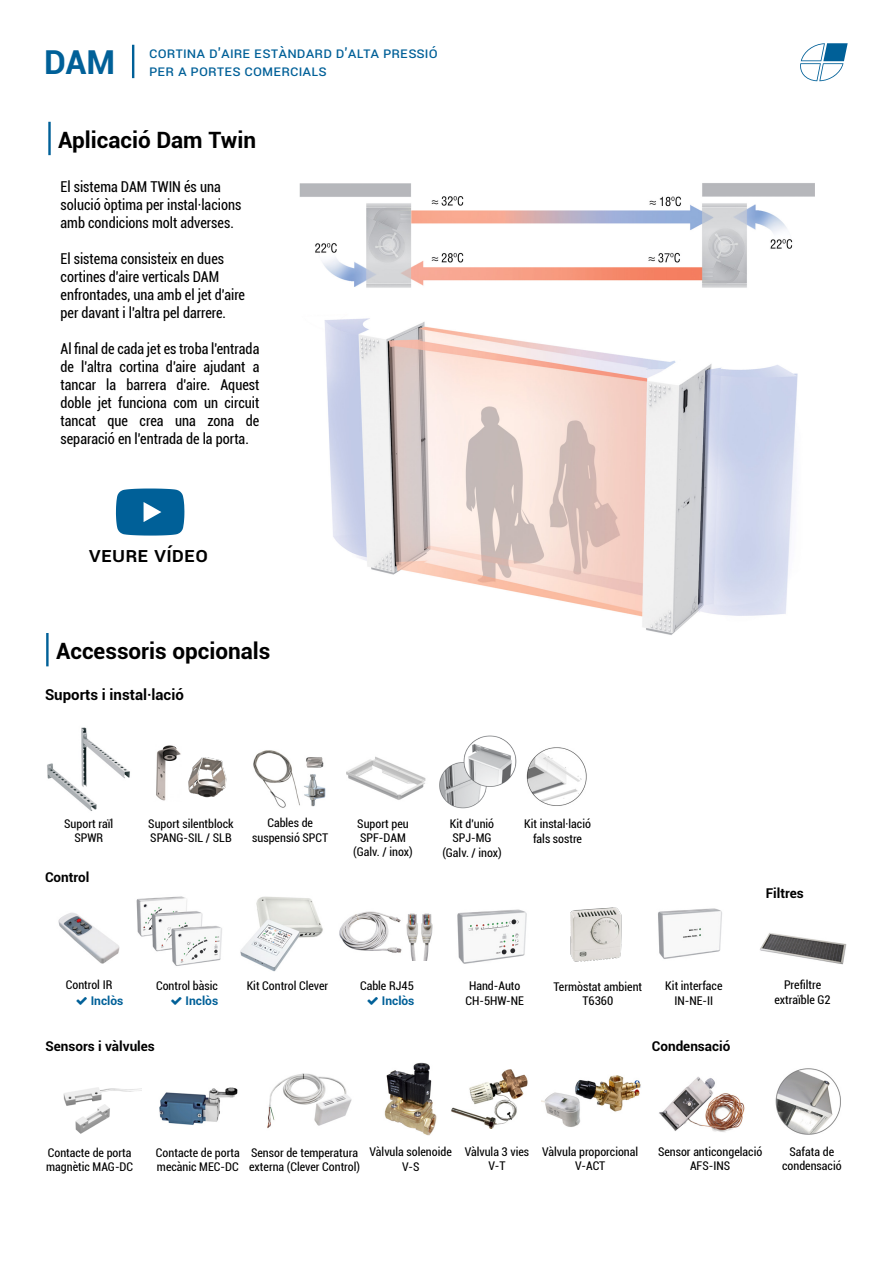
<style>
.page{position:relative;width:893px;height:1263px;background:#fff}
.page>*{position:absolute;margin:0;border:0;box-sizing:border-box;transform-origin:0 0}
.t1{font:700 33px "Roboto";color:#006098}
.t2{font:700 22.5px "Roboto";color:#000}
.t3{font:500 21px "Roboto";color:#000}
.t4{font:condensed 15px/18px "Roboto";color:#000;scale:.95 1}
.t5{font:15px/18px "Roboto";color:#006098}
.t6{font:700 15px "Roboto";color:#000}
.t7{font:700 13.5px "Roboto";color:#000}
.t8{font:condensed 12px/14.4px "Roboto";color:#000;text-align:center}
.t9{font:700 12px "Roboto";color:#006098}
</style>
<div class="page">
<svg style="left:800px;top:43px;width:48px;height:38px"></svg>
<hr style="left:48px;top:122px;width:3px;height:33px;background:#006098">
<img style="left:299px;top:183px;width:516px;height:452px">
<hr style="left:132px;top:45px;width:2px;height:33px;background:#006098">
<svg style="left:116px;top:488px;width:68px;height:48px;background:#2074a5"></svg>
<hr style="left:46px;top:633px;width:3px;height:33px;background:#006098">
<img style="left:658px;top:908px;width:64px;height:51px">
<img style="left:58px;top:912px;width:61px;height:51px">
<img style="left:136px;top:896px;width:86px;height:70px">
<img style="left:570px;top:907px;width:52px;height:55px">
<img style="left:240px;top:896px;width:83px;height:76px">
<img style="left:339px;top:911px;width:94px;height:50px">
<img style="left:267px;top:1073px;width:85px;height:55px">
<img style="left:659px;top:1077px;width:86px;height:55px">
<img style="left:63px;top:1087px;width:79px;height:47px">
<img style="left:159px;top:1087px;width:79px;height:38px">
<img style="left:384px;top:1062px;width:53px;height:74px">
<img style="left:451px;top:1069px;width:91px;height:59px">
<img style="left:542px;top:1075px;width:99px;height:52px">
<img style="left:760px;top:933px;width:87px;height:32px">
<img style="left:439px;top:735px;width:78px;height:73px">
<img style="left:346px;top:756px;width:80px;height:44px">
<img style="left:47px;top:727px;width:83px;height:84px">
<img style="left:156px;top:745px;width:25px;height:56px">
<img style="left:188px;top:757px;width:39px;height:41px">
<img style="left:526px;top:747px;width:61px;height:59px">
<img style="left:253px;top:750px;width:73px;height:58px">
<img style="left:775px;top:1068px;width:66px;height:66px">
<img style="left:457px;top:909px;width:70px;height:55px">
<h1 class="t1" style="left:44px;top:39px;width:73px">DAM</h1>
<p class="t5" style="left:149px;top:43px;width:290px">Cortina d'aire estàndard d'alta pressió per a portes comercials</p>
<h2 class="t2" style="left:58px;top:124px;width:199px">Aplicació Dam Twin</h2>
<p class="t4" style="left:61px;top:177px;width:192px">El sistema DAM TWIN és una solució òptima per instal·lacions amb condicions molt adverses.</p>
<p class="t4" style="left:61px;top:249px;width:196px">El sistema consisteix en dues cortines d'aire verticals DAM enfrontades, una amb el jet d'aire per davant i l'altra pel darrere.</p>
<p class="t4" style="left:61px;top:339px;width:211px;text-align:justify">Al final de cada jet es troba l'entrada de l'altra cortina d'aire ajudant a tancar la barrera d'aire. Aquest doble jet funciona com un circuit tancat que crea una zona de separació en l'entrada de la porta.</p>
<h3 class="t3" style="left:89px;top:539px;width:121px">VEURE VíDEO</h3>
<h2 class="t2" style="left:56px;top:635px;width:216px">Accessoris opcionals</h2>
<p class="t6" style="left:45px;top:684px;width:140px">Suports i instal·lació</p>
<p class="t8" style="left:64px;top:816px;width:50px">Suport raïl<br>SPWR</p>
<p class="t8" style="left:148px;top:816px;width:87px;text-align:left">Suport silentblock<br>SPANG-SIL / SLB</p>
<p class="t8" style="left:252px;top:815px;width:77px">Cables de suspensió SPCT</p>
<p class="t7" style="left:45px;top:868px;width:46px">Control</p>
<p class="t8" style="left:442px;top:816px;width:61px">Kit d'unió<br>SPJ-MG (Galv. / inox)</p>
<p class="t8" style="left:353px;top:816px;width:61px">Suport peu<br>SPF-DAM (Galv. / inox)</p>
<p class="t8" style="left:524px;top:816px;width:68px">Kit instal·lació fals sostre</p>
<p class="t8" style="left:66px;top:977px;width:48px">Control IR</p>
<p class="t8" style="left:156px;top:978px;width:63px">Control bàsic</p>
<p class="t8" style="left:247px;top:978px;width:83px">Kit Control Clever</p>
<p class="t8" style="left:553px;top:979px;width:90px">Termòstat ambient<br>T6360</p>
<p class="t7" style="left:45px;top:1036px;width:111px">Sensors i vàlvules</p>
<p class="t7" style="left:652px;top:1036px;width:80px">Condensació</p>
<p class="t8" style="left:360px;top:978px;width:55px">Cable RJ45</p>
<p class="t8" style="left:665px;top:978px;width:59px">Kit interface<br>IN-NE-II</p>
<p class="t8" style="left:465px;top:978px;width:60px">Hand-Auto<br>CH-5HW-NE</p>
<p class="t9" style="left:91px;top:992px;width:34px">Inclòs</p>
<p class="t9" style="left:186px;top:992px;width:34px">Inclòs</p>
<p class="t9" style="left:382px;top:992px;width:34px">Inclòs</p>
<p class="t7" style="left:766px;top:884px;width:40px">Filtres</p>
<p class="t8" style="left:774px;top:977px;width:58px">Prefiltre extraïble G2</p>
<p class="t8" style="left:46px;top:1145px;width:89px;text-align:left">Contacte de porta magnètic MAG-DC</p>
<p class="t8" style="left:156px;top:1145px;width:85px;text-align:left">Contacte de porta mecànic MEC-DC</p>
<p class="t8" style="left:370px;top:1144px;width:84px">Vàlvula solenoide<br>V-S</p>
<p class="t8" style="left:465px;top:1144px;width:66px">Vàlvula 3 vies<br>V-T</p>
<p class="t8" style="left:542px;top:1144px;width:98px">Vàlvula proporcional<br>V-ACT</p>
<p class="t8" style="left:249px;top:1145px;width:112px;text-align:left">Sensor de temperatura externa (Clever Control)</p>
<p class="t8" style="left:658px;top:1144px;width:106px">Sensor anticongelació<br>AFS-INS</p>
<p class="t8" style="left:782px;top:1144px;width:61px">Safata de condensació</p>
</div>
